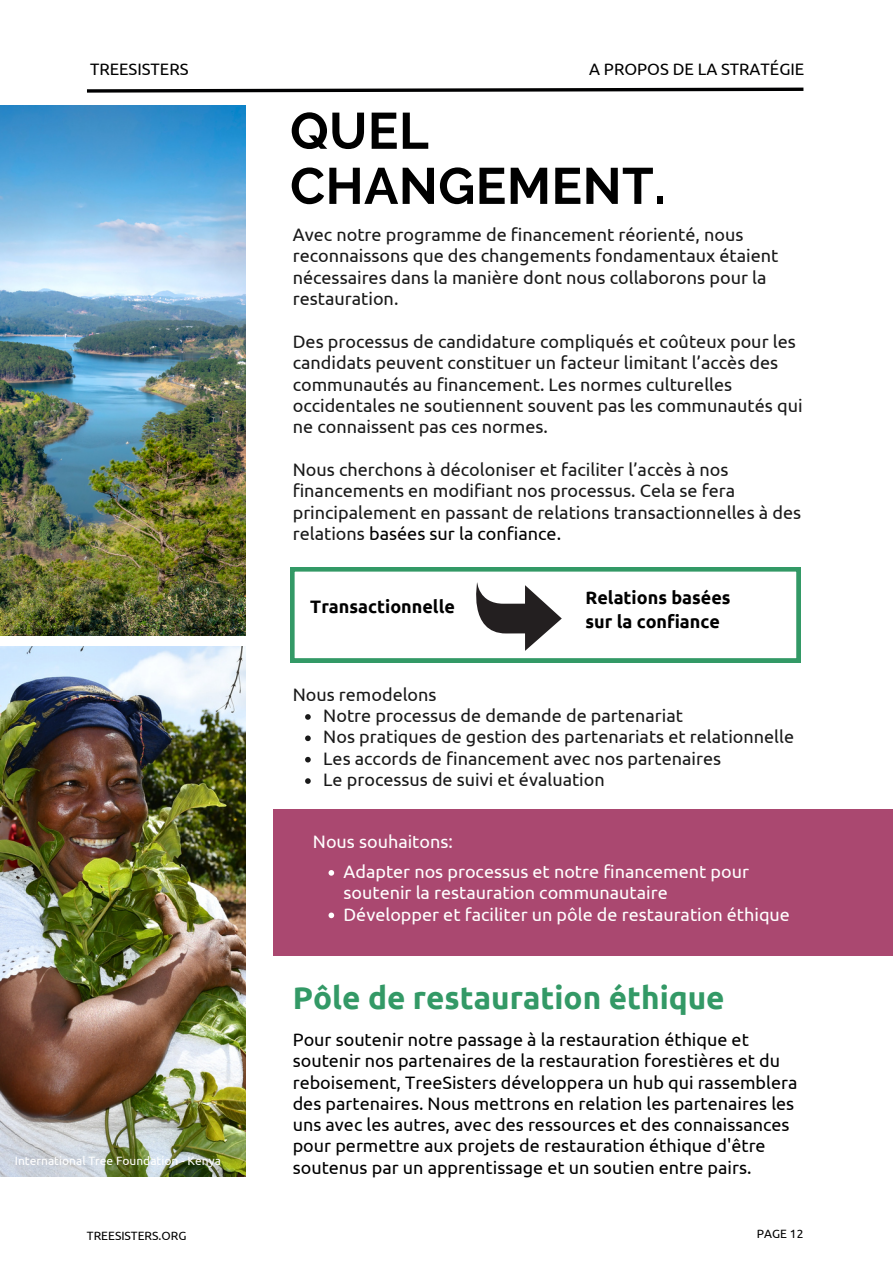
<style>
.page{position:relative;width:893px;height:1264px;background:#fff}
.page>*{position:absolute;margin:0;border:0;box-sizing:border-box;transform-origin:0 0}
.t1{font:700 51px/55.1px "Raleway";letter-spacing:.01em;color:#000}
.t2{font:700 31.5px "Ubuntu";color:#396}
.t3{font:18px/21.3px "Ubuntu";color:#191919}
.t4{font:18px/21.3px "Ubuntu";color:#000}
.t5{font:18px/21.3px "Ubuntu";color:#fff}
.t6{font:700 18px/24.8px "Ubuntu";color:#000}
.t7{font:16.5px "Ubuntu";color:#000001}
.t8{font:12px "Ubuntu";color:#fff}
.t9{font:12px "Ubuntu";color:#000}
.s1{color:#000}
</style>
<div class="page">
<svg style="left:87px;top:87px;width:717px;height:6px"></svg>
<img style="left:0;top:105px;width:246px;height:530px">
<img style="left:0;top:646px;width:246px;height:529px">
<div style="left:273px;top:809px;width:619px;height:147px;background:#aa4870"></div>
<svg style="left:305px;top:714px;width:6px;height:5px"></svg>
<svg style="left:305px;top:735px;width:6px;height:6px"></svg>
<svg style="left:305px;top:757px;width:6px;height:5px"></svg>
<svg style="left:305px;top:778px;width:6px;height:5px"></svg>
<svg style="left:328px;top:870px;width:6px;height:5px"></svg>
<svg style="left:328px;top:912px;width:6px;height:6px"></svg>
<svg style="left:290px;top:567px;width:510px;height:95px"></svg>
<svg style="left:474px;top:582px;width:87px;height:69px"></svg>
<p class="t7" style="left:90px;top:59px;width:100px">TREESISTERS</p>
<p class="t7" style="left:589px;top:59px;width:217px">A PROPOS DE LA STRATÉGIE</p>
<p class="t1" style="left:290px;top:103px;width:377px">QUEL<br>CHANGEMENT.</p>
<p class="t3" style="left:293px;top:223px;width:487px">Avec notre programme de financement réorienté, nous reconnaissons que des changements fondamentaux étaient nécessaires dans la manière dont nous collaborons pour la restauration.</p>
<p class="t3" style="left:293px;top:330px;width:511px">Des processus de candidature compliqués et coûteux pour les candidats peuvent constituer un facteur limitant l’accès des communautés au financement. Les normes culturelles occidentales ne soutiennent souvent pas les communautés qui ne connaissent pas ces normes.</p>
<p class="t3" style="left:293px;top:458px;width:510px">Nous cherchons à décoloniser et faciliter l’accès à nos financements en modifiant nos processus. Cela se fera principalement en passant de relations transactionnelles à des relations <span class="s1">basées sur la confiance.</span></p>
<p class="t6" style="left:310px;top:594px;width:146px">Transactionnelle</p>
<p class="t3" style="left:293px;top:683px;width:145px">Nous remodelons</p>
<p class="t6" style="left:585px;top:584px;width:147px">Relations basées sur la confiance</p>
<p class="t3" style="left:323px;top:704px;width:361px">Notre processus de demande de partenariat</p>
<p class="t3" style="left:323px;top:726px;width:472px">Nos pratiques de gestion des partenariats et relationnelle</p>
<p class="t3" style="left:323px;top:747px;width:399px">Les accords de financement avec nos partenaires</p>
<p class="t3" style="left:323px;top:768px;width:283px">Le processus de suivi et évaluation</p>
<p class="t5" style="left:313px;top:830px;width:141px">Nous souhaitons:</p>
<p class="t8" style="left:15px;top:1153px;width:207px">International Tree Foundation - Kenya</p>
<p class="t5" style="left:343px;top:860px;width:407px">Adapter nos processus et notre financement pour soutenir la restauration communautaire</p>
<p class="t5" style="left:343px;top:903px;width:448px">Développer et faciliter un pôle de restauration éthique</p>
<p class="t2" style="left:293px;top:979px;width:433px">Pôle de restauration éthique</p>
<p class="t4" style="left:293px;top:1028px;width:506px">Pour soutenir notre passage à la restauration éthique et soutenir nos partenaires de la restauration forestières et du reboisement, TreeSisters développera un hub qui rassemblera des partenaires. Nous mettrons en relation les partenaires les uns avec les autres, avec des ressources et des connaissances pour permettre aux projets de restauration éthique d'être soutenus par un apprentissage et un soutien entre pairs.</p>
<p class="t9" style="left:87px;top:1228px;width:101px">TREESISTERS.ORG</p>
<p class="t9" style="left:756px;top:1227px;width:48px">PAGE 12</p>
</div>
